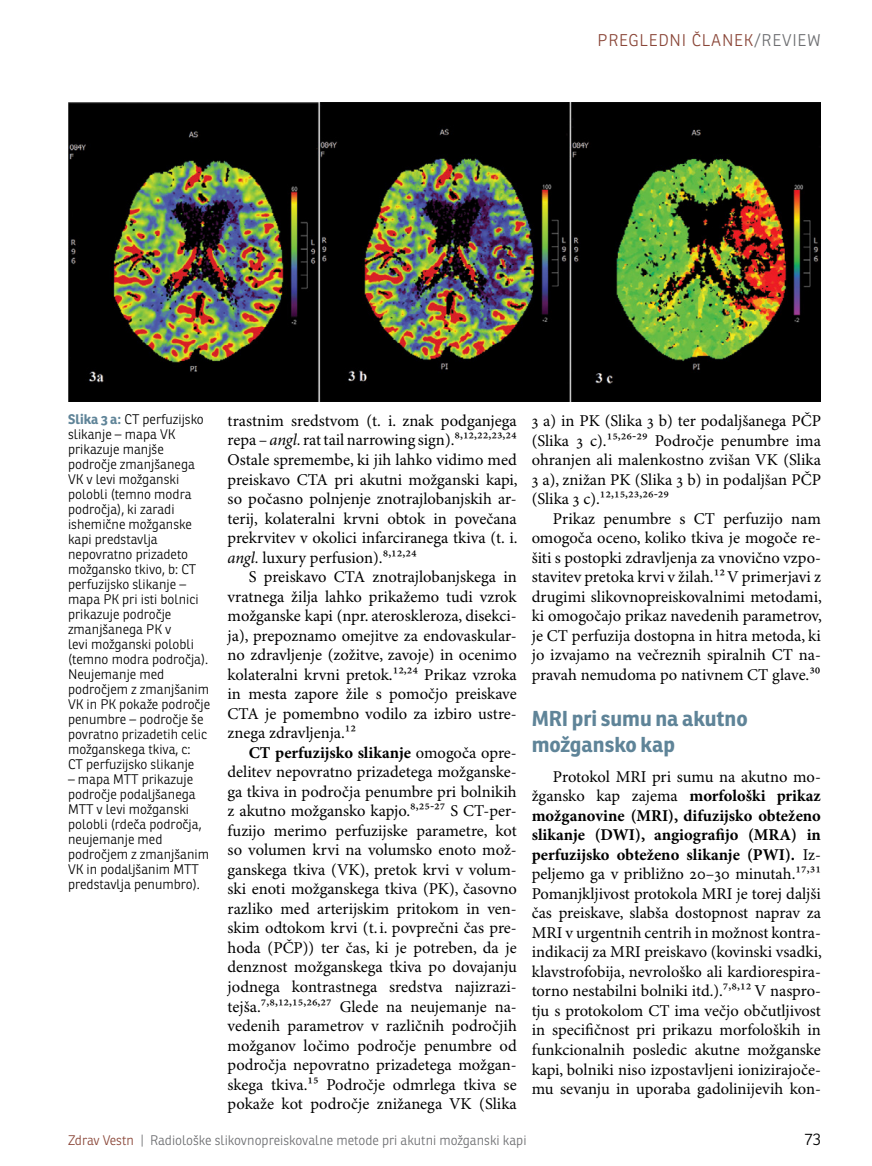
<style>
.page{position:relative;width:872px;height:1166px;background:#fff}
.page>*{position:absolute;margin:0;border:0;box-sizing:border-box;transform-origin:0 0}
.t1{font:700 21px/25.5px "Ronnia";color:#5f8498}
.t2{font:16.5px/19.5px "Minion Pro";color:#000;text-align:justify}
.t3{font:300 16.5px "Ronnia";letter-spacing:.05em;color:#8a4638}
.t4{font:300 16.5px "Ronnia";color:#000}
.t5{font:300 13.5px/15px "Ronnia";color:#000}
.t6{font:300 13.5px "Ronnia";color:#6d6e71}
.s1{color:#6d6e71}
.s2{font-weight:700;color:#5f8498}
.s3{font-style:italic}
.s4{font-weight:700}
.s5{color:#8a4638}
</style>
<div class="page">
<img style="left:68px;top:102px;width:752px;height:299px">
<p class="t3" style="left:597px;top:30px;width:225px">Pregledni članek<span class="s1">/Review</span></p>
<p class="t5" style="left:68px;top:411px;width:144px"><span class="s2">Slika 3 a:</span> CT perfuzijsko slikanje – mapa VK prikazuje manjše področje zmanjšanega<br>VK v levi možganski polobli (temno modra področja), ki zaradi ishemične možganske kapi predstavlja nepovratno prizadeto možgansko tkivo, b: CT perfuzijsko slikanje – mapa PK pri isti bolnici prikazuje področje zmanjšanega PK v<br>levi možganski polobli (temno modra področja).<br>Neujemanje med področjem z zmanjšanim<br>VK in PK pokaže področje penumbre – področje še povratno prizadetih celic možganskega tkiva, c:<br>CT perfuzijsko slikanje</p>
<p class="t5" style="left:68px;top:771px;width:143px">– mapa MTT prikazuje področje podaljšanega<br>MTT v levi možganski polobli (rdeča področja, neujemanje med področjem z zmanjšanim<br>VK in podaljšanim MTT predstavlja penumbro).</p>
<p class="t2" style="left:227px;top:411px;width:292px">trastnim sredstvom (t. i. znak podganjega repa – <span class="s3">angl.</span> rat tail narrowing sign).8,12,22,23,24<br>Ostale spremembe, ki jih lahko vidimo med preiskavo CTA pri akutni možganski kapi, so počasno polnjenje znotrajlobanjskih ar&shy;terij, kolateralni krvni obtok in povečana prekrvitev v okolici infarciranega tkiva (t. i. <span class="s3">angl.</span> luxury perfusion).8,12,24</p>
<p class="t2" style="left:227px;top:567px;width:291px;text-indent:21px">S preiskavo CTA znotrajlobanjskega in vratnega žilja lahko prikažemo tudi vzrok možganske kapi (npr. ateroskleroza, disekci&shy;ja), prepoznamo omejitve za endovaskular&shy;no zdravljenje (zožitve, zavoje) in ocenimo kolateralni krvni pretok.12,24 Prikaz vzroka in mesta zapore žile s pomočjo preiskave CTA je pomembno vodilo za izbiro ustre&shy;znega zdravljenja.12</p>
<p class="t2" style="left:227px;top:743px;width:291px;text-indent:21px"><span class="s4">CT perfuzijsko slikanje</span> omogoča opre&shy;delitev nepovratno prizadetega možganske&shy;ga tkiva in področja penumbre pri bolnikih z akutno možgansko kapjo.8,25-27 S CT-per&shy;fuzijo merimo perfuzijske parametre, kot so volumen krvi na volumsko enoto mož&shy;ganskega tkiva (VK), pretok krvi v volum&shy;ski enoti možganskega tkiva (PK), časovno razliko med arterijskim pritokom in ven&shy;skim odtokom krvi (t.i. povprečni čas pre&shy;hoda (PČP)) ter čas, ki je potreben, da je denznost možganskega tkiva po dovajanju jodnega kontrastnega sredstva najizrazi&shy;tejša.7,8,12,15,26,27 Glede na neujemanje na&shy;vedenih parametrov v različnih področjih možganov ločimo področje penumbre od področja nepovratno prizadetega možgan&shy;skega tkiva.15 Področje odmrlega tkiva se pokaže kot področje znižanega VK (Slika</p>
<p class="t2" style="left:532px;top:411px;width:291px">3 a) in PK (Slika 3 b) ter podaljšanega PČP (Slika 3 c).15,26-29 Področje penumbre ima ohranjen ali malenkostno zvišan VK (Slika 3 a), znižan PK (Slika 3 b) in podaljšan PČP (Slika 3 c).12,15,23,26-29</p>
<p class="t2" style="left:532px;top:509px;width:292px;text-indent:21px">Prikaz penumbre s CT perfuzijo nam omogoča oceno, koliko tkiva je mogoče re&shy;šiti s postopki zdravljenja za vnovično vzpo&shy;stavitev pretoka krvi v žilah.12 V primerjavi z drugimi slikovnopreiskovalnimi metodami, ki omogočajo prikaz navedenih parametrov, je CT perfuzija dostopna in hitra metoda, ki jo izvajamo na večreznih spiralnih CT na&shy;pravah nemudoma po nativnem CT glave.30</p>
<p class="t1" style="left:531px;top:705px;width:217px">MRI pri sumu na akutno možgansko kap</p>
<p class="t2" style="left:532px;top:767px;width:292px;text-indent:21px">Protokol MRI pri sumu na akutno mo&shy;žgansko kap zajema <span class="s4">morfološki prikaz možganovine (MRI), difuzijsko obteženo slikanje (DWI), angiografijo (MRA) in perfuzijsko obteženo slikanje (PWI).</span> Iz&shy;peljemo ga v približno 20–30 minutah.17,31<br>Pomanjkljivost protokola MRI je torej daljši čas preiskave, slabša dostopnost naprav za MRI v urgentnih centrih in možnost kontra&shy;indikacij za MRI preiskavo (kovinski vsadki, klavstrofobija, nevrološko ali kardiorespira&shy;torno nestabilni bolniki itd.).7,8,12 V naspro&shy;tju s protokolom CT ima večjo občutljivost in specifičnost pri prikazu morfoloških in funkcionalnih posledic akutne možganske kapi, bolniki niso izpostavljeni ionizirajoče&shy;mu sevanju in uporaba gadolinijevih kon-</p>
<p class="t6" style="left:68px;top:1131px;width:460px"><span class="s5">Zdrav Vestn</span> | Radiološke slikovnopreiskovalne metode pri akutni možganski kapi</p>
<p class="t4" style="left:805px;top:1128px;width:17px">73</p>
</div>
